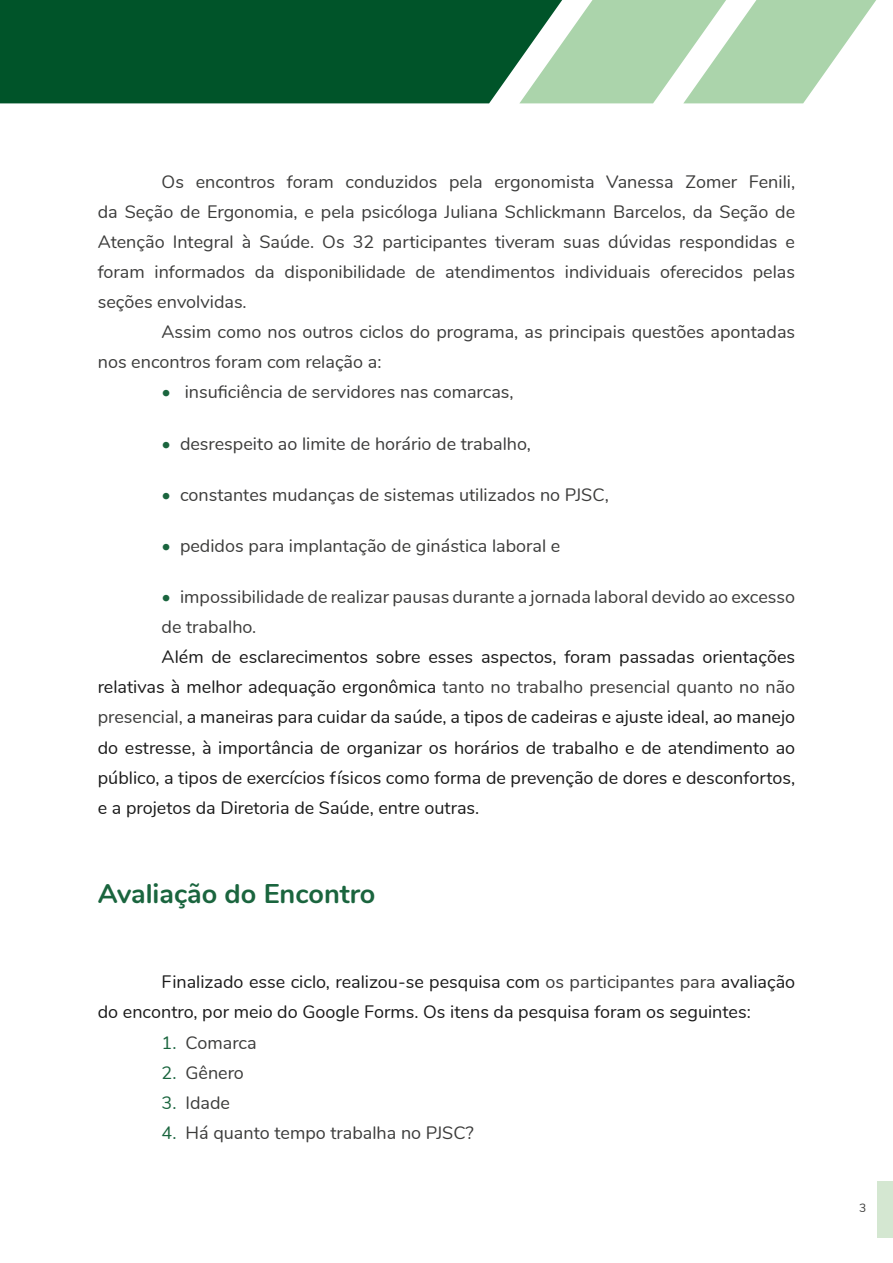
<style>
.page{position:relative;width:893px;height:1263px;background:#fff}
.page>*{position:absolute;margin:0;border:0;box-sizing:border-box;transform-origin:0 0}
.t1{font:700 27px "Nunito";color:#1a653e}
.t2{font:18px/30px "Nunito";color:#3c3c3b}
.t3{font:18px/30px "Nunito";color:#1a1a1a;text-align:justify}
.t4{font:12px "Nunito";color:#3c3c3b}
.s1{color:#1a653e}
.s2{color:#3c3c3b}
</style>
<div class="page">
<div style="left:877px;top:1181px;width:16px;height:56px;background:#d4e7d1"></div>
<div style="left:0;top:0;width:519px;height:103px;background:#005429"></div>
<svg style="left:519px;top:0;width:357px;height:103px"></svg>
<p class="t2" style="left:98px;top:166px;width:699px;text-align:justify;text-indent:64px">Os encontros foram conduzidos pela ergonomista Vanessa Zomer Fenili, da Seção de Ergonomia, e pela psicóloga Juliana Schlickmann Barcelos, da Seção de Atenção Integral à Saúde. Os 32 participantes tiveram suas dúvidas respondidas e foram informados da disponibilidade de atendimentos individuais oferecidos pelas seções envolvidas.</p>
<p class="t2" style="left:98px;top:316px;width:699px;text-indent:64px">Assim como nos outros ciclos do programa, as principais questões apontadas nos encontros foram com relação a:</p>
<p class="t2" style="left:162px;top:376px;width:354px"><span class="s1">•</span> insuficiência de servidores nas comarcas,</p>
<p class="t2" style="left:162px;top:427px;width:371px"><span class="s1">•</span> desrespeito ao limite de horário de trabalho,</p>
<p class="t2" style="left:162px;top:479px;width:449px"><span class="s1">•</span> constantes mudanças de sistemas utilizados no PJSC,</p>
<p class="t2" style="left:162px;top:530px;width:400px"><span class="s1">•</span> pedidos para implantação de ginástica laboral e</p>
<p class="t2" style="left:162px;top:581px;width:635px"><span class="s1">•</span> impossibilidade de realizar pausas durante a jornada laboral devido ao excesso de trabalho.</p>
<p class="t3" style="left:98px;top:641px;width:699px;text-indent:64px">Além de esclarecimentos sobre esses aspectos, foram passadas orientações relativas à melhor adequação ergonômica <span class="s2">tanto no trabalho presencial quanto no não presencial,</span> a maneiras para cuidar da saúde, a tipos de cadeiras e ajuste ideal, ao manejo do estresse, à importância de organizar os horários de trabalho e de atendimento ao público, a tipos de exercícios físicos como forma de prevenção de dores e desconfortos, e a projetos da Diretoria de Saúde, entre outras.</p>
<h1 class="t1" style="left:98px;top:874px;width:279px">Avaliação do Encontro</h1>
<p class="t3" style="left:98px;top:966px;width:699px;text-indent:64px">Finalizado esse ciclo, realizou-se pesquisa com <span class="s2">os participantes para</span> avaliação do encontro, por meio do Google Forms. Os itens da pesquisa foram os seguintes:</p>
<p class="t2" style="left:162px;top:1026px;width:97px"><span class="s1">1.</span> Comarca</p>
<p class="t2" style="left:162px;top:1056px;width:84px"><span class="s1">2.</span> Gênero</p>
<p class="t2" style="left:162px;top:1086px;width:70px"><span class="s1">3.</span> Idade</p>
<p class="t2" style="left:162px;top:1116px;width:314px"><span class="s1">4.</span> Há quanto tempo trabalha no PJSC?</p>
<p class="t4" style="left:859px;top:1199px;width:9px">3</p>
</div>
